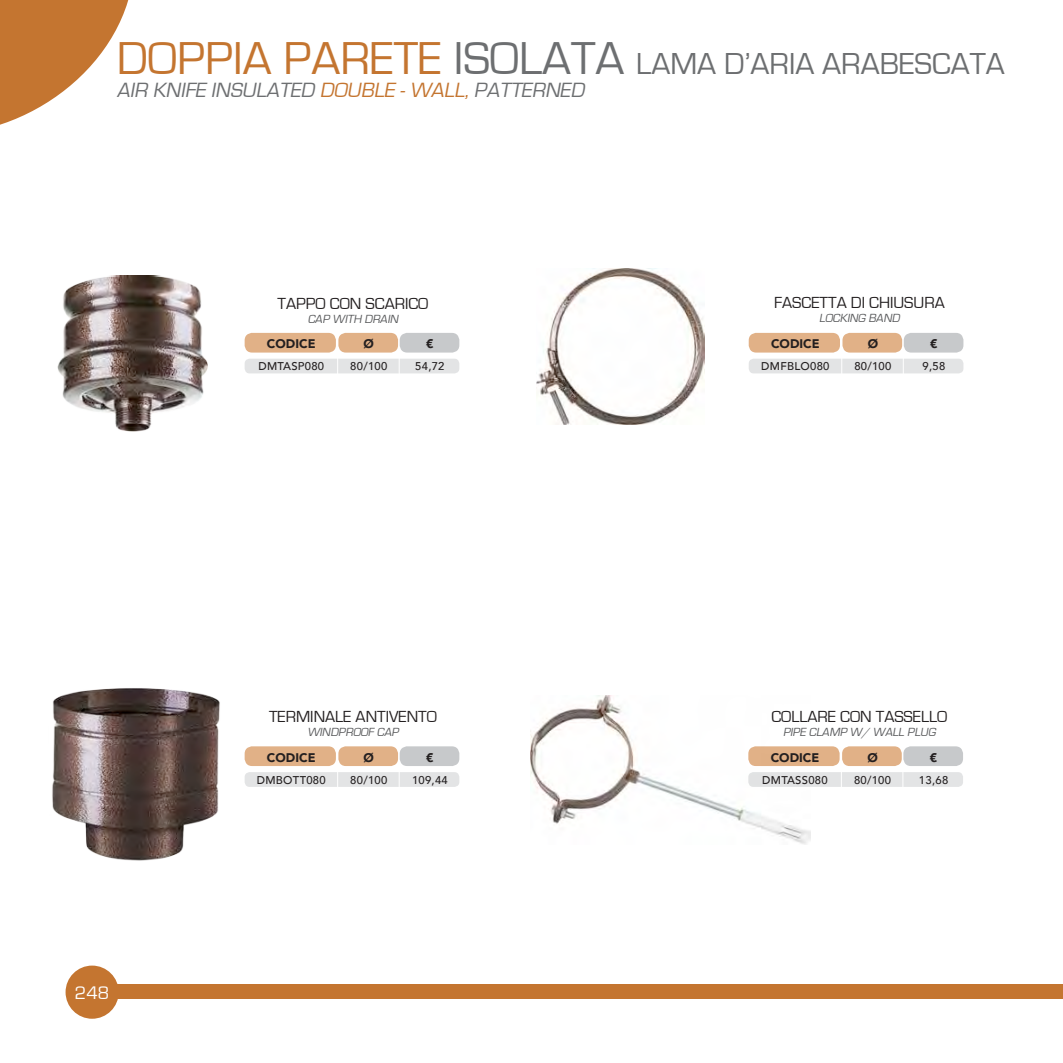
<style>
.page{position:relative;width:1063px;height:1063px;background:#fff}
.page>*{position:absolute;margin:0;border:0;box-sizing:border-box;transform-origin:0 0}
.t1{font:31.25px "Eurostile";color:#6d6f71}
.t2{font:italic 21.25px "Eurostile";color:#6d6f71}
.t3{font:18.75px "Eurostile";color:#fff}
.t4{font:16.5px "Eurostile";color:#231f20}
.t5{font:900 12.5px "Avenir";color:#231f20}
.t6{font:italic 12.12px "Eurostile";color:#58595b}
.t7{font:500 11.25px "Avenir";letter-spacing:.025em;color:#231f20}
.s1{font-size:47.5px;color:#c47530}
.s2{font-size:47.5px}
.s3{color:#c47530}
</style>
<div class="page">
<div style="left:106px;top:985px;width:957px;height:14px;background:#c47530"></div>
<div style="left:66px;top:966px;width:53px;height:53px;background:#c47530;border-radius:50%"></div>
<div style="left:245px;top:333px;width:91px;height:20px;background:#e1b187;border-radius:7px"></div>
<div style="left:338px;top:333px;width:60px;height:20px;background:#e1b187;border-radius:8px"></div>
<div style="left:400px;top:333px;width:59px;height:20px;background:#c7c9cb;border-radius:8px"></div>
<div style="left:245px;top:359px;width:214px;height:14px;background:#e3e4e5;border-radius:5px"></div>
<svg style="left:337px;top:359px;width:1px;height:14px"></svg>
<svg style="left:399px;top:359px;width:1px;height:14px"></svg>
<div style="left:749px;top:333px;width:91px;height:20px;background:#e1b187;border-radius:7px"></div>
<div style="left:842px;top:333px;width:60px;height:20px;background:#e1b187;border-radius:8px"></div>
<div style="left:904px;top:333px;width:59px;height:20px;background:#c7c9cb;border-radius:8px"></div>
<div style="left:749px;top:359px;width:214px;height:14px;background:#e3e4e5;border-radius:5px"></div>
<svg style="left:841px;top:359px;width:1px;height:14px"></svg>
<svg style="left:903px;top:359px;width:1px;height:14px"></svg>
<div style="left:245px;top:746px;width:91px;height:20px;background:#e1b187;border-radius:7px"></div>
<div style="left:338px;top:746px;width:60px;height:20px;background:#e1b187;border-radius:8px"></div>
<div style="left:400px;top:746px;width:59px;height:20px;background:#c7c9cb;border-radius:8px"></div>
<div style="left:245px;top:772px;width:214px;height:15px;background:#e3e4e5;border-radius:5px"></div>
<svg style="left:337px;top:772px;width:1px;height:15px"></svg>
<svg style="left:399px;top:772px;width:1px;height:15px"></svg>
<div style="left:748px;top:746px;width:92px;height:20px;background:#e1b187;border-radius:7px"></div>
<div style="left:842px;top:746px;width:60px;height:20px;background:#e1b187;border-radius:8px"></div>
<div style="left:903px;top:746px;width:60px;height:20px;background:#c7c9cb;border-radius:8px"></div>
<div style="left:748px;top:772px;width:215px;height:15px;background:#e3e4e5;border-radius:5px"></div>
<svg style="left:841px;top:772px;width:1px;height:15px"></svg>
<svg style="left:902px;top:772px;width:1px;height:15px"></svg>
<img style="left:52px;top:688px;width:168px;height:173px">
<img style="left:57px;top:275px;width:151px;height:157px">
<img style="left:537px;top:269px;width:168px;height:156px">
<img style="left:531px;top:695px;width:279px;height:150px">
<svg style="left:0;top:0;width:129px;height:125px"></svg>
<h1 class="t1" style="left:117px;top:47px;width:889px"><span class="s1">DOPPIA PARETE</span> <span class="s2">ISOLATA</span> LAMA D’ARIA ARABESCATA</h1>
<h2 class="t2" style="left:117px;top:78px;width:473px">AIR KNIFE INSULATED <span class="s3">DOUBLE -WALL,</span> PATTERNED</h2>
<h3 class="t4" style="left:278px;top:294px;width:152px">TAPPO CON SCARICO</h3>
<p class="t6" style="left:308px;top:312px;width:94px">CAP WITH DRAIN</p>
<p class="t5" style="left:267px;top:333px;width:50px">CODICE</p>
<p class="t5" style="left:364px;top:333px;width:12px">Ø</p>
<p class="t5" style="left:426px;top:333px;width:9px">€</p>
<p class="t7" style="left:258px;top:356px;width:67px">DMTASP080</p>
<p class="t7" style="left:350px;top:356px;width:39px">80/100</p>
<p class="t7" style="left:415px;top:356px;width:31px">54,72</p>
<h3 class="t4" style="left:774px;top:294px;width:172px">FASCETTA DI CHIUSURA</h3>
<p class="t6" style="left:819px;top:312px;width:84px">LOCKING BAND</p>
<p class="t5" style="left:771px;top:333px;width:50px">CODICE</p>
<p class="t5" style="left:868px;top:333px;width:12px">Ø</p>
<p class="t5" style="left:930px;top:333px;width:9px">€</p>
<p class="t7" style="left:761px;top:356px;width:70px">DMFBLO080</p>
<p class="t7" style="left:854px;top:356px;width:39px">80/100</p>
<p class="t7" style="left:923px;top:356px;width:24px">9,58</p>
<h3 class="t3" style="left:75px;top:982px;width:36px">248</h3>
<h3 class="t4" style="left:269px;top:707px;width:169px">TERMINALE ANTIVENTO</h3>
<p class="t6" style="left:307px;top:726px;width:95px">WINDPROOF CAP</p>
<p class="t5" style="left:267px;top:746px;width:50px">CODICE</p>
<p class="t5" style="left:364px;top:746px;width:12px">Ø</p>
<p class="t5" style="left:426px;top:746px;width:9px">€</p>
<p class="t7" style="left:257px;top:770px;width:70px">DMBOTT080</p>
<p class="t7" style="left:350px;top:770px;width:39px">80/100</p>
<p class="t7" style="left:412px;top:770px;width:37px">109,44</p>
<h3 class="t4" style="left:771px;top:708px;width:177px">COLLARE CON TASSELLO</h3>
<p class="t6" style="left:783px;top:726px;width:157px">PIPE CLAMP W/ WALL PLUG</p>
<p class="t5" style="left:771px;top:746px;width:50px">CODICE</p>
<p class="t5" style="left:867px;top:746px;width:12px">Ø</p>
<p class="t5" style="left:930px;top:746px;width:9px">€</p>
<p class="t7" style="left:762px;top:770px;width:67px">DMTASS080</p>
<p class="t7" style="left:854px;top:770px;width:39px">80/100</p>
<p class="t7" style="left:919px;top:770px;width:31px">13,68</p>
</div>
